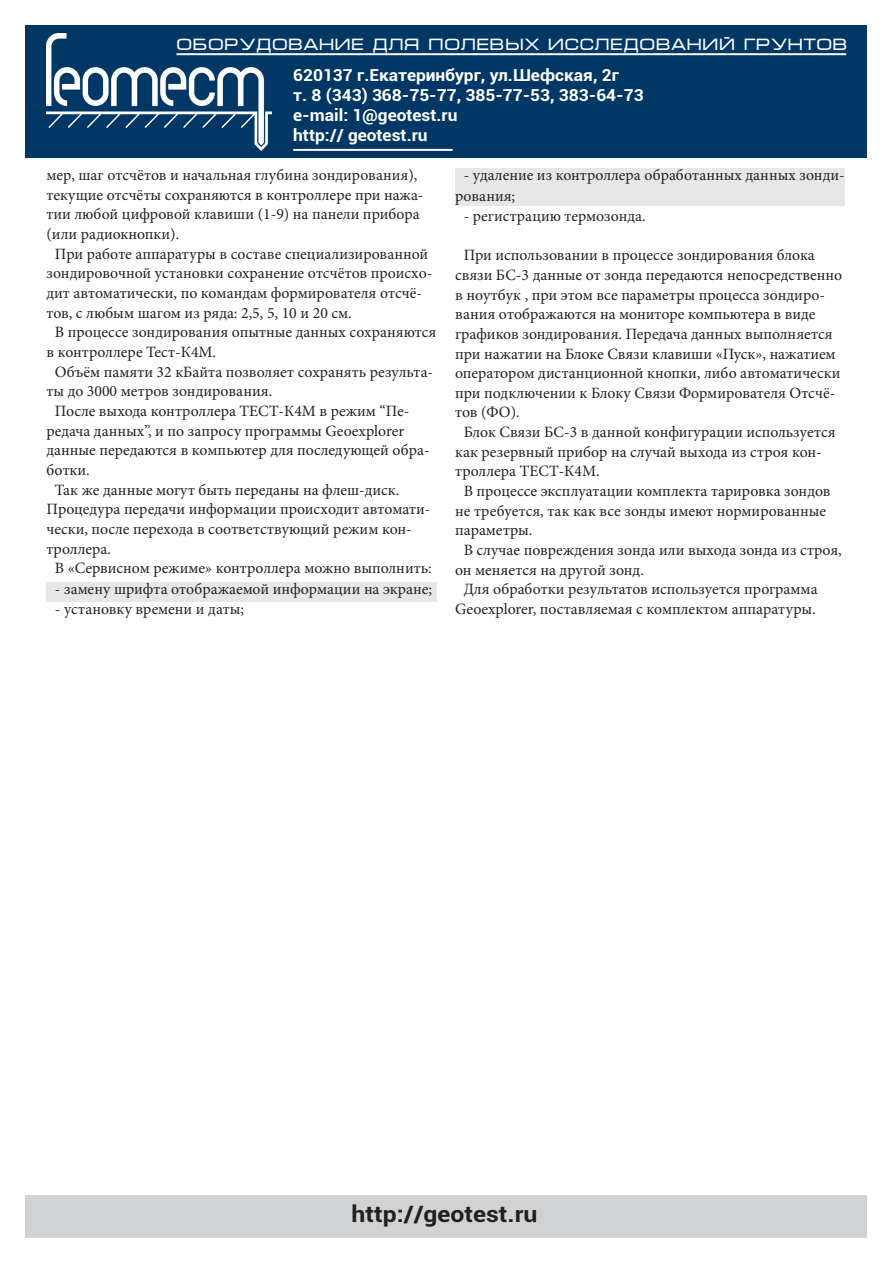
<style>
.page{position:relative;width:893px;height:1263px;background:#fff}
.page>*{position:absolute;margin:0;border:0;box-sizing:border-box;transform-origin:0 0}
.t1{font:700 22.5px "Roboto";color:#231f20;scale:1.1 1}
.t2{font:700 16.5px/19.8px "Roboto";color:#fff;scale:1.05 1}
.t3{font:16.5px "Micra";color:#fff}
.расстояние{font:15.75px/19.6px "Minion Pro";color:#231f20}
</style>
<div class="page">
<div style="left:26px;top:26px;width:841px;height:132px;background:#003764"></div>
<div style="left:26px;top:1194px;width:841px;height:43px;background:#d1d2d4"></div>
<img style="left:47px;top:34px;width:224px;height:117px">
<hr style="left:176px;top:53px;width:670px;height:2px;background:#fff">
<hr style="left:293px;top:149px;width:160px;height:2px;background:#fff">
<div style="left:46px;top:582px;width:391px;height:20px;background:#e6e7e9"></div>
<div style="left:455px;top:168px;width:390px;height:38px;background:#e6e7e9"></div>
<p class="t3" style="left:176px;top:36px;width:673px">Оборудование для полевых исследований грунтов</p>
<p class="t2" style="left:293px;top:65px;width:335px">620137 г.Екатеринбург, ул.Шефская, 2г<br>т. 8 (343) 368-75-77, 385-77-53, 383-64-73 e-mail: 1@geotest.ru<br>http:// geotest.ru</p>
<p class="расстояние" style="left:46px;top:165px;width:379px">мер, шаг отсчётов и начальная глубина зондирования), текущие отсчёты сохраняются в контроллере при нажа&shy;тии любой цифровой клавиши (1-9) на панели прибора (или радиокнопки).</p>
<p class="расстояние" style="left:46px;top:244px;width:387px;text-indent:9px">При работе аппаратуры в составе специализированной зондировочной установки сохранение отсчётов происхо&shy;дит автоматически, по командам формирователя отсчё&shy;тов, с любым шагом из ряда: 2,5, 5, 10 и 20 см.</p>
<p class="расстояние" style="left:46px;top:323px;width:391px;text-indent:9px">В процессе зондирования опытные данных сохраняются в контроллере Тест-К4М.</p>
<p class="расстояние" style="left:46px;top:362px;width:388px;text-indent:9px">Объём памяти 32 кБайта позволяет сохранять результа&shy;ты до 3000 метров зондирования.</p>
<p class="расстояние" style="left:46px;top:401px;width:385px;text-indent:9px">После выхода контроллера ТЕСТ-К4М в режим “Пе&shy;редача данных”, и по запросу программы Geoexplorer данные передаются в компьютер для последующей обра&shy;ботки.</p>
<p class="расстояние" style="left:46px;top:480px;width:385px;text-indent:9px">Так же данные могут быть переданы на флеш-диск.<br>Процедура передачи информации происходит автомати&shy;чески, после перехода в соответствующий режим кон&shy;троллера.</p>
<p class="расстояние" style="left:55px;top:558px;width:378px">В «Сервисном режиме» контроллера можно выполнить:</p>
<p class="расстояние" style="left:55px;top:579px;width:379px">- замену шрифта отображаемой информации на экране;</p>
<p class="расстояние" style="left:55px;top:599px;width:191px">- установку времени и даты;</p>
<p class="расстояние" style="left:455px;top:165px;width:391px;line-height:20.4px;text-indent:9px">- удаление из контроллера обработанных данных зонди&shy;рования;</p>
<p class="расстояние" style="left:464px;top:206px;width:184px">- регистрацию термозонда.</p>
<p class="расстояние" style="left:464px;top:245px;width:353px">При использовании в процессе зондирования блока</p>
<p class="расстояние" style="left:455px;top:265px;width:389px">связи БС-3 данные от зонда передаются непосредственно в ноутбук , при этом все параметры процесса зондиро&shy;вания отображаются на мониторе компьютера в виде графиков зондирования. Передача данных выполняется при нажатии на Блоке Связи клавиши «Пуск», нажатием оператором дистанционной кнопки, либо автоматически при подключении к Блоку Связи Формирователя Отсчё&shy;тов (ФО).</p>
<p class="расстояние" style="left:455px;top:422px;width:382px;text-indent:9px">Блок Связи БС-3 в данной конфигурации используется как резервный прибор на случай выхода из строя кон&shy;троллера ТЕСТ-К4М.</p>
<p class="расстояние" style="left:455px;top:481px;width:377px;text-indent:9px">В процессе эксплуатации комплекта тарировка зондов не требуется, так как все зонды имеют нормированные параметры.</p>
<p class="расстояние" style="left:455px;top:540px;width:388px;text-indent:9px">В случае повреждения зонда или выхода зонда из строя, он меняется на другой зонд.</p>
<p class="расстояние" style="left:455px;top:579px;width:364px;text-align:center">Для обработки результатов используется программа<br>Geoexplorer, поставляемая с комплектом аппаратуры.</p>
<h1 class="t1" style="left:351px;top:1198px;width:170px">http://geotest.ru</h1>
</div>
